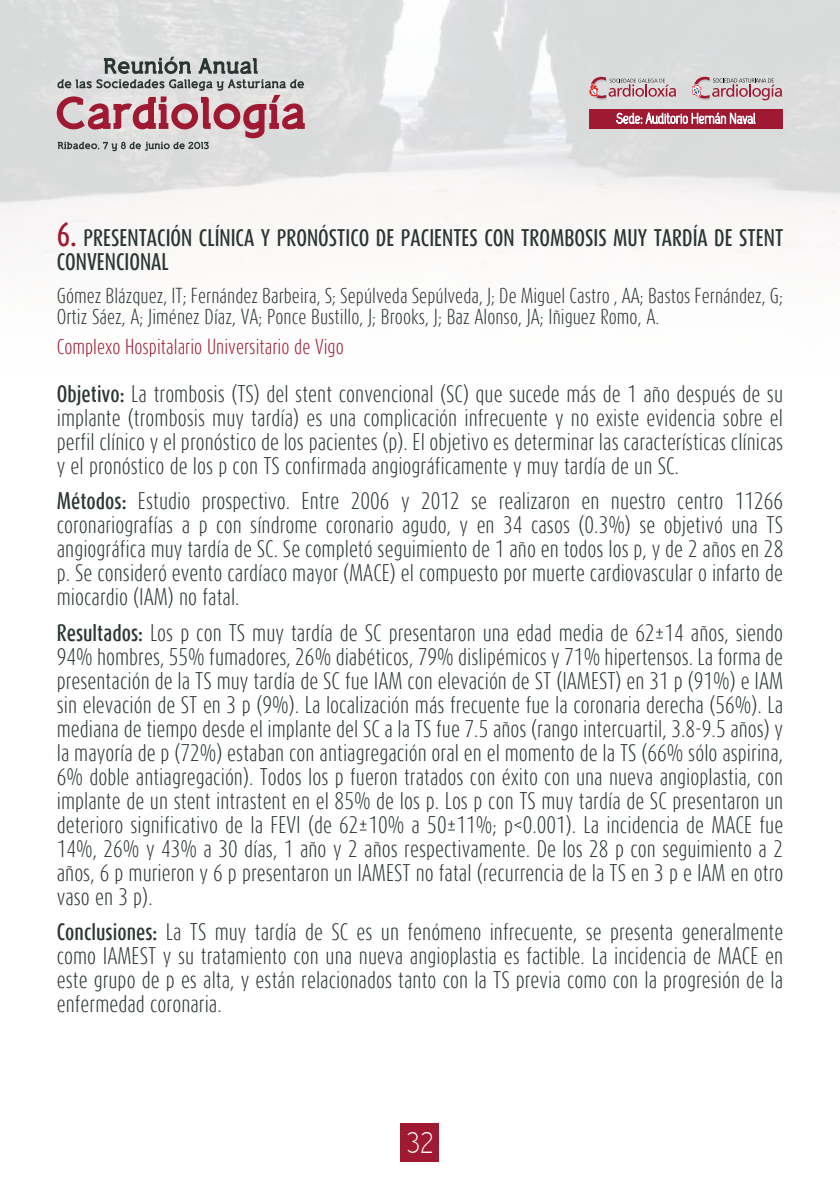
<style>
.page{position:relative;width:840px;height:1191px;background:#fff}
.page>*{position:absolute;margin:0;border:0;box-sizing:border-box;transform-origin:0 0}
.t1{font:30px "Capsuula";color:#fff}
.t2{font:300 20px/24px "Dax Compact";color:#2b3532;text-align:justify}
.t3{font:500 20px "Dax Compact";color:#2b3532}
.t4{font:300 18px/21.6px "Dax Compact";color:#2b3532}
.t5{font:300 18px "Dax Compact";color:#9f1932}
.s1{font-size:28px;color:#9f1932}
.s2{font-weight:500}
</style>
<div class="page">
<img style="left:0;top:0;width:839px;height:265px">
<svg style="left:57px;top:57px;width:247px;height:94px;background:#c1adb1"></svg>
<div style="left:588px;top:109px;width:194px;height:19px;background:#9f1932"></div>
<svg style="left:616px;top:112px;width:139px;height:12px"></svg>
<svg style="left:589px;top:77px;width:86px;height:23px;background:#caafb3"></svg>
<svg style="left:691px;top:77px;width:90px;height:23px;background:#c7aeb2"></svg>
<div style="left:400px;top:1123px;width:39px;height:38px;background:#9f1932"></div>
<p class="t3" style="left:57px;top:224px;width:57px"><span class="s1">6.</span> PRESENTA</p>
<p class="t3" style="left:157px;top:224px;width:18px">CIÓN</p>
<p class="t3" style="left:199px;top:224px;width:107px">CLÍNICA Y PRONÓSTI</p>
<p class="t3" style="left:350px;top:224px;width:88px">CO DE PACIENTES</p>
<p class="t3" style="left:484px;top:224px;width:99px">CON TROMBOSIS</p>
<p class="t3" style="left:613px;top:224px;width:136px">MUY TARDÍA DE STENT</p>
<p class="t3" style="left:57px;top:248px;width:20px">CONVEN</p>
<p class="t3" style="left:116px;top:248px;width:18px">CIONAL</p>
<p class="t4" style="left:57px;top:284px;width:727px">Gómez Blázquez, IT; Fernández Barbeira, S; Sepúlveda Sepúlveda, J; De Miguel Castro , AA; Bastos Fernández, G;<br>Ortiz Sáez, A; Jiménez Díaz, VA; Ponce Bustillo, J; Brooks, J; Baz Alonso, JA; Iñiguez Romo, A.</p>
<p class="t5" style="left:57px;top:335px;width:288px">Complexo Hospitalario Universitario de Vigo</p>
<p class="t2" style="left:57px;top:381px;width:727px"><span class="s2">Objetivo:</span> La trombosis (TS) del stent convencional (SC) que sucede más de 1 año después de su implante (trombosis muy tardía) es una complicación infrecuente y no existe evidencia sobre el perfil clínico y el pronóstico de los pacientes (p). El objetivo es determinar las características clínicas y el pronóstico de los p con TS confirmada angiográficamente y muy tardía de un SC.</p>
<p class="t2" style="left:57px;top:488px;width:727px"><span class="s2">Métodos:</span> Estudio prospectivo. Entre 2006 y 2012 se realizaron en nuestro centro 11266 coronariografías a p con síndrome coronario agudo, y en 34 casos (0.3%) se objetivó una TS angiográfica muy tardía de SC. Se completó seguimiento de 1 año en todos los p, y de 2 años en 28 p. Se consideró evento cardíaco mayor (MACE) el compuesto por muerte cardiovascular o infarto de miocardio (IAM) no fatal.</p>
<p class="t2" style="left:57px;top:620px;width:727px"><span class="s2">Resultados:</span> Los p con TS muy tardía de SC presentaron una edad media de 62±14 años, siendo 94% hombres, 55% fumadores, 26% diabéticos, 79% dislipémicos y 71% hipertensos. La forma de presentación de la TS muy tardía de SC fue IAM con elevación de ST (IAMEST) en 31 p (91%) e IAM sin elevación de ST en 3 p (9%). La localización más frecuente fue la coronaria derecha (56%). La mediana de tiempo desde el implante del SC a la TS fue 7.5 años (rango intercuartil, 3.8-9.5 años) y la mayoría de p (72%) estaban con antiagregación oral en el momento de la TS (66% sólo aspirina, 6% doble antiagregación). Todos los p fueron tratados con éxito con una nueva angioplastia, con implante de un stent intrastent en el 85% de los p. Los p con TS muy tardía de SC presentaron un deterioro significativo de la FEVI (de 62±10% a 50±11%; p&lt;0.001). La incidencia de MACE fue 14%, 26% y 43% a 30 días, 1 año y 2 años respectivamente. De los 28 p con seguimiento a 2 años, 6 p murieron y 6 p presentaron un IAMEST no fatal (recurrencia de la TS en 3 p e IAM en otro vaso en 3 p).</p>
<p class="t2" style="left:57px;top:919px;width:727px"><span class="s2">Conclusiones:</span> La TS muy tardía de SC es un fenómeno infrecuente, se presenta generalmente como IAMEST y su tratamiento con una nueva angioplastia es factible. La incidencia de MACE en este grupo de p es alta, y están relacionados tanto con la TS previa como con la progresión de la enfermedad coronaria.</p>
<h1 class="t1" style="left:406px;top:1125px;width:29px">32</h1>
</div>
